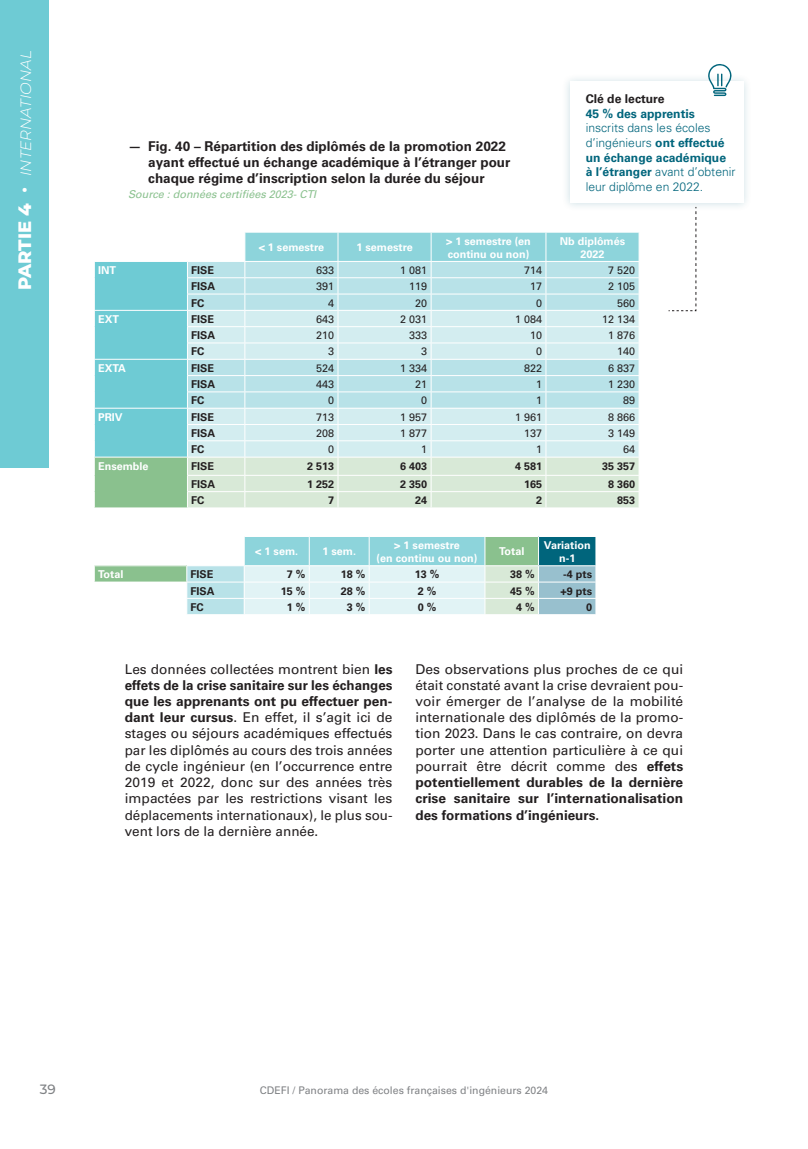
<style>
.page{position:relative;width:808px;height:1149px;background:#fff}
.page>*{position:absolute;margin:0;border:0;box-sizing:border-box;transform-origin:0 0}
.t1{font:italic 300 15px "Montserrat";color:#fff}
.TC{font:13.5px/16.2px "Univers LT 55 Rm";color:#231f20;text-align:justify}
.Titre_illustration{font:13.5px/16.2px "Univers LT 65 Bd";color:#231f20}
.t2{font:500 13.5px "Montserrat";color:#808285}
.clé_de_lecture{font:12.15px/14.5px "Univers LT 45 Lt";color:#00657c}
.t3{font:12.15px "Univers LT 65 Bd";color:#231f20}
.TC-2{font:10.8px "Univers LT 55 Rm";color:#231f20}
.texte_tableau{font:10.8px/12.9px "Univers LT 65 Bd";color:#fff;text-align:center}
.TC-3{font:10.8px "Univers LT 65 Bd";color:#231f20}
.texte_tableau-2{font:10.8px "Univers LT 65 Bd";color:#231f20}
.TC-4{font:10.8px/12.9px "Univers LT 65 Bd";color:#fff}
.source_violet{font:10.8px "Univers LT 55 Obl";color:#8ac18e}
.t4{font:10.5px "Univers LT 55 Rm";color:#808285}
.s1{font-weight:800;font-style:normal;font-size:18px}
.s2{font-family:"Univers LT 65 Bd"}
</style>
<div class="page">
<div style="left:0;top:0;width:49px;height:468px;background:#6ecbd4"></div>
<div style="left:94px;top:565px;width:93px;height:17px;background:#8ac18e"></div>
<hr style="left:94px;top:565px;width:93px;height:1px;background:#fff">
<svg style="left:94px;top:565px;width:1px;height:16px"></svg>
<svg style="left:186px;top:536px;width:410px;height:78px;background:#b9dedf"></svg>
<hr style="left:94px;top:581px;width:93px;height:1px;background:#fff">
<svg style="left:94px;top:232px;width:545px;height:276px;background:#bde3e3"></svg>
<hr style="left:94px;top:507px;width:93px;height:1px;background:#fff">
<div style="left:562px;top:73px;width:190px;height:139px;background:#00657c;opacity:.2"></div>
<div style="left:570px;top:82px;width:173px;height:121px;background:#fff"></div>
<svg style="left:708px;top:64px;width:24px;height:32px"></svg>
<svg style="left:668px;top:206px;width:28px;height:105px"></svg>
<p class="t1" style="left:16px;top:290px;width:241px;rotate:-90deg"><span class="s1">PARTIE 4 ·</span> INTERNATIONAL</p>
<p class="Titre_illustration" style="left:148px;top:138px;width:364px;text-indent:-20px">— Fig. 40 – Répartition des diplômés de la promotion 2022 ayant effectué un échange académique à l’étranger pour chaque régime d’inscription selon la durée du séjour</p>
<p class="source_violet" style="left:128px;top:188px;width:190px">Source : données certifiées 2023- CTI</p>
<p class="t3" style="left:586px;top:92px;width:80px">Clé de lecture</p>
<p class="clé_de_lecture" style="left:586px;top:106px;width:151px"><span class="s2">45 % des apprentis </span>inscrits dans les écoles d’ingénieurs <span class="s2">ont effectué un échange académique à l’étranger</span> avant d’obtenir leur diplôme en 2022.</p>
<p class="texte_tableau" style="left:259px;top:241px;width:67px">&lt; 1 semestre</p>
<p class="TC-4" style="left:356px;top:241px;width:58px">1 semestre</p>
<p class="TC-4" style="left:446px;top:234px;width:86px">&gt; 1 semestre (en continu ou non)</p>
<p class="TC-4" style="left:560px;top:234px;width:67px;text-align:center">Nb diplômés<br>2022</p>
<p class="texte_tableau" style="left:98px;top:264px;width:20px">INT</p>
<p class="TC-3" style="left:191px;top:264px;width:24px">FISE</p>
<p class="TC-2" style="left:316px;top:263px;width:20px">633</p>
<p class="TC-2" style="left:400px;top:263px;width:29px">1 081</p>
<p class="TC-2" style="left:524px;top:263px;width:20px">714</p>
<p class="TC-2" style="left:608px;top:263px;width:29px">7 520</p>
<p class="TC-3" style="left:191px;top:280px;width:26px">FISA</p>
<p class="TC-2" style="left:316px;top:280px;width:20px">391</p>
<p class="TC-2" style="left:409px;top:280px;width:20px">119</p>
<p class="TC-2" style="left:530px;top:280px;width:14px">17</p>
<p class="TC-2" style="left:608px;top:280px;width:29px">2 105</p>
<p class="TC-3" style="left:191px;top:296px;width:15px">FC</p>
<p class="TC-2" style="left:328px;top:296px;width:8px">4</p>
<p class="TC-2" style="left:415px;top:296px;width:14px">20</p>
<p class="TC-2" style="left:536px;top:296px;width:8px">0</p>
<p class="TC-2" style="left:617px;top:296px;width:20px">560</p>
<p class="texte_tableau" style="left:98px;top:312px;width:22px">EXT</p>
<p class="TC-3" style="left:191px;top:312px;width:24px">FISE</p>
<p class="TC-2" style="left:316px;top:312px;width:20px">643</p>
<p class="TC-2" style="left:400px;top:312px;width:29px">2 031</p>
<p class="TC-2" style="left:515px;top:312px;width:29px">1 084</p>
<p class="TC-2" style="left:602px;top:312px;width:35px">12 134</p>
<p class="TC-3" style="left:191px;top:329px;width:26px">FISA</p>
<p class="TC-2" style="left:316px;top:329px;width:20px">210</p>
<p class="TC-2" style="left:409px;top:329px;width:20px">333</p>
<p class="TC-2" style="left:530px;top:329px;width:14px">10</p>
<p class="TC-2" style="left:608px;top:329px;width:29px">1 876</p>
<p class="TC-3" style="left:191px;top:345px;width:15px">FC</p>
<p class="TC-2" style="left:328px;top:345px;width:8px">3</p>
<p class="TC-2" style="left:421px;top:345px;width:8px">3</p>
<p class="TC-2" style="left:536px;top:345px;width:8px">0</p>
<p class="TC-2" style="left:617px;top:345px;width:20px">140</p>
<p class="texte_tableau" style="left:98px;top:361px;width:29px">EXTA</p>
<p class="TC-3" style="left:191px;top:361px;width:24px">FISE</p>
<p class="TC-2" style="left:316px;top:361px;width:20px">524</p>
<p class="TC-2" style="left:400px;top:361px;width:29px">1 334</p>
<p class="TC-2" style="left:524px;top:361px;width:20px">822</p>
<p class="TC-2" style="left:608px;top:361px;width:29px">6 837</p>
<p class="TC-3" style="left:191px;top:378px;width:26px">FISA</p>
<p class="TC-2" style="left:316px;top:378px;width:20px">443</p>
<p class="TC-2" style="left:415px;top:378px;width:14px">21</p>
<p class="TC-2" style="left:536px;top:378px;width:8px">1</p>
<p class="TC-2" style="left:608px;top:378px;width:29px">1 230</p>
<p class="TC-3" style="left:191px;top:394px;width:15px">FC</p>
<p class="TC-2" style="left:328px;top:394px;width:8px">0</p>
<p class="TC-2" style="left:421px;top:394px;width:8px">0</p>
<p class="TC-2" style="left:536px;top:394px;width:8px">1</p>
<p class="TC-2" style="left:623px;top:394px;width:14px">89</p>
<p class="texte_tableau" style="left:98px;top:410px;width:26px">PRIV</p>
<p class="TC-3" style="left:191px;top:410px;width:24px">FISE</p>
<p class="TC-2" style="left:316px;top:410px;width:20px">713</p>
<p class="TC-2" style="left:400px;top:410px;width:29px">1 957</p>
<p class="TC-2" style="left:515px;top:410px;width:29px">1 961</p>
<p class="TC-2" style="left:608px;top:410px;width:29px">8 866</p>
<p class="TC-3" style="left:191px;top:426px;width:26px">FISA</p>
<p class="TC-2" style="left:316px;top:426px;width:20px">208</p>
<p class="TC-2" style="left:400px;top:426px;width:29px">1 877</p>
<p class="TC-2" style="left:524px;top:426px;width:20px">137</p>
<p class="TC-2" style="left:608px;top:426px;width:29px">3 149</p>
<p class="TC-3" style="left:191px;top:443px;width:15px">FC</p>
<p class="TC-2" style="left:328px;top:443px;width:8px">0</p>
<p class="TC-2" style="left:421px;top:443px;width:8px">1</p>
<p class="TC-2" style="left:536px;top:443px;width:8px">1</p>
<p class="TC-2" style="left:623px;top:443px;width:14px">64</p>
<p class="texte_tableau" style="left:98px;top:459px;width:52px">Ensemble</p>
<p class="TC-3" style="left:191px;top:459px;width:24px">FISE</p>
<p class="TC-3" style="left:307px;top:459px;width:29px">2 513</p>
<p class="TC-3" style="left:400px;top:459px;width:29px">6 403</p>
<p class="TC-3" style="left:515px;top:459px;width:29px">4 581</p>
<p class="TC-3" style="left:602px;top:459px;width:35px">35 357</p>
<p class="TC-3" style="left:191px;top:477px;width:26px">FISA</p>
<p class="TC-3" style="left:307px;top:477px;width:29px">1 252</p>
<p class="TC-3" style="left:400px;top:477px;width:29px">2 350</p>
<p class="TC-3" style="left:524px;top:477px;width:20px">165</p>
<p class="TC-3" style="left:608px;top:477px;width:29px">8 360</p>
<p class="TC-3" style="left:191px;top:494px;width:15px">FC</p>
<p class="TC-3" style="left:328px;top:494px;width:8px">7</p>
<p class="TC-3" style="left:415px;top:494px;width:14px">24</p>
<p class="TC-3" style="left:536px;top:494px;width:8px">2</p>
<p class="TC-3" style="left:617px;top:494px;width:20px">853</p>
<p class="texte_tableau" style="left:255px;top:545px;width:44px">&lt; 1 sem.</p>
<p class="texte_tableau" style="left:322px;top:545px;width:35px">1 sem.</p>
<p class="texte_tableau" style="left:377px;top:538px;width:102px">&gt; 1 semestre<br>(en continu ou non)</p>
<p class="texte_tableau" style="left:499px;top:545px;width:27px">Total</p>
<p class="texte_tableau" style="left:544px;top:538px;width:48px">Variation n-1</p>
<p class="texte_tableau" style="left:98px;top:568px;width:27px">Total</p>
<p class="texte_tableau-2" style="left:191px;top:568px;width:24px">FISE</p>
<p class="texte_tableau-2" style="left:287px;top:568px;width:20px">7 %</p>
<p class="texte_tableau-2" style="left:341px;top:568px;width:26px">18 %</p>
<p class="texte_tableau-2" style="left:415px;top:568px;width:26px">13 %</p>
<p class="texte_tableau-2" style="left:510px;top:568px;width:26px">38 %</p>
<p class="texte_tableau-2" style="left:563px;top:568px;width:30px">-4 pts</p>
<p class="texte_tableau-2" style="left:191px;top:584px;width:26px">FISA</p>
<p class="texte_tableau-2" style="left:281px;top:584px;width:26px">15 %</p>
<p class="texte_tableau-2" style="left:341px;top:584px;width:26px">28 %</p>
<p class="texte_tableau-2" style="left:418px;top:584px;width:20px">2 %</p>
<p class="texte_tableau-2" style="left:510px;top:584px;width:26px">45 %</p>
<p class="texte_tableau-2" style="left:561px;top:584px;width:33px">+9 pts</p>
<p class="texte_tableau-2" style="left:191px;top:600px;width:15px">FC</p>
<p class="texte_tableau-2" style="left:287px;top:600px;width:20px">1 %</p>
<p class="texte_tableau-2" style="left:347px;top:600px;width:20px">3 %</p>
<p class="texte_tableau-2" style="left:418px;top:600px;width:20px">0 %</p>
<p class="texte_tableau-2" style="left:516px;top:600px;width:20px">4 %</p>
<p class="texte_tableau-2" style="left:586px;top:600px;width:8px">0</p>
<p class="TC" style="left:125px;top:660px;width:269px">Les données collectées montrent bien <span class="s2">les effets de la crise sanitaire sur les échanges que les apprenants ont pu effectuer pen&shy;dant leur cursus</span>. En effet, il s’agit ici de stages ou séjours académiques effectués par les diplômés au cours des trois années de cycle ingénieur (en l’occurrence entre 2019 et 2022, donc sur des années très impactées par les restrictions visant les déplacements internationaux), le plus sou&shy;vent lors de la dernière année.</p>
<p class="TC" style="left:415px;top:660px;width:269px">Des observations plus proches de ce qui était constaté avant la crise devraient pou&shy;voir émerger de l’analyse de la mobilité internationale des diplômés de la promo&shy;tion 2023. Dans le cas contraire, on devra porter une attention particulière à ce qui pourrait être décrit comme des <span class="s2">effets potentiellement durables de la dernière crise sanitaire sur l’internationalisation des formations d’ingénieurs.</span></p>
<p class="t2" style="left:40px;top:1079px;width:18px">39</p>
<p class="t4" style="left:260px;top:1083px;width:290px">CDEFI / Panorama des écoles françaises d'ingénieurs 2024</p>
</div>
